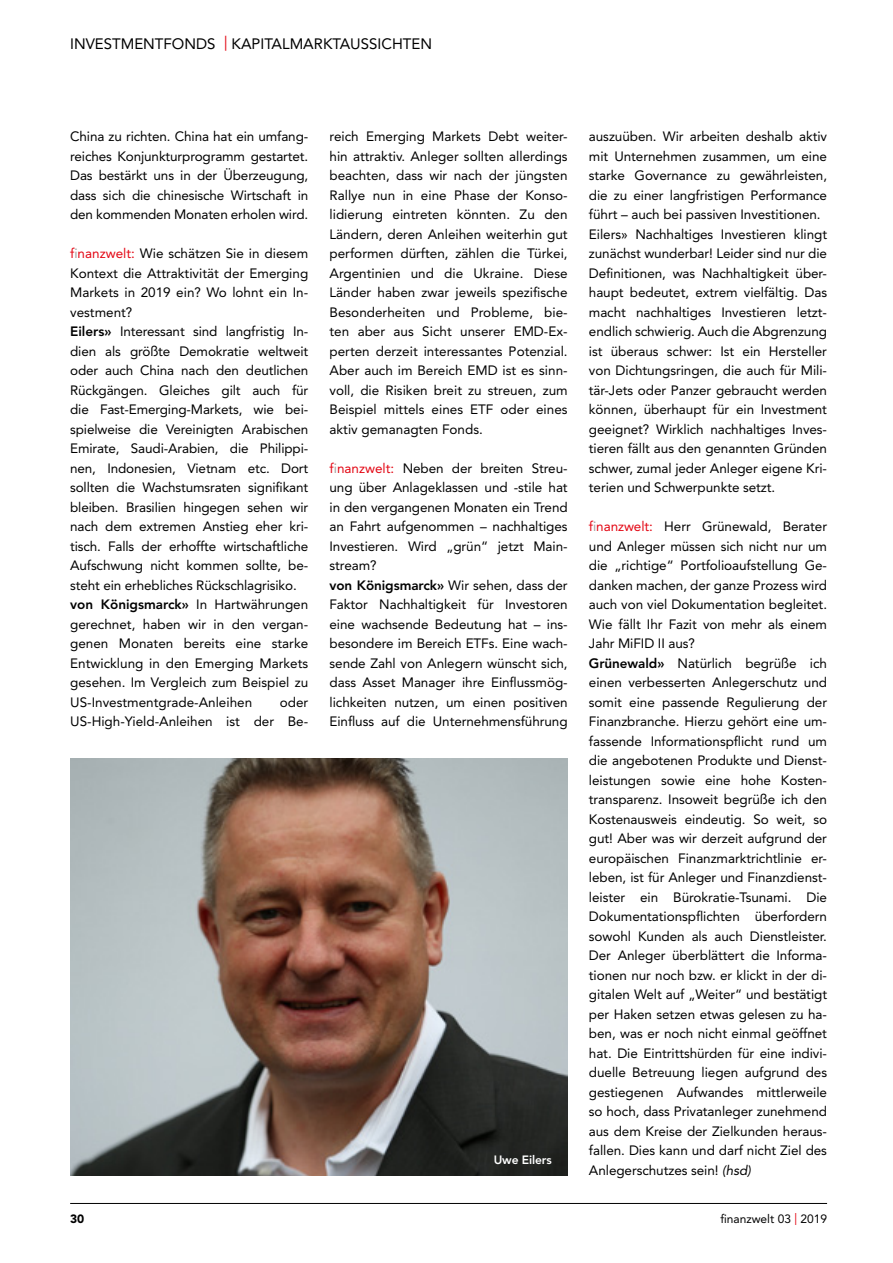
<style>
.page{position:relative;width:893px;height:1263px;background:#fff}
.page>*{position:absolute;margin:0;border:0;box-sizing:border-box;transform-origin:0 0}
.t1{font:15px "Avenir LT Std";color:#000}
.t2{font:13.5px/19.5px "Avenir LT Std";letter-spacing:-.005em;color:#000}
.t3{font:12px "Avenir LT Std";color:#000}
.t4{font:800 12px "Avenir LT Std";letter-spacing:-.01em;color:#fff}
.t5{font:900 12px "Avenir LT Std";color:#000}
.s1{color:#e30613}
.s2{color:#9d9d9c}
.s3{font-weight:800}
.s4{font-style:italic}
</style>
<div class="page">
<hr style="left:70px;top:1203px;width:757px;height:1px;background:#000">
<img style="left:70px;top:758px;width:498px;height:417px">
<p class="t1" style="left:70px;top:35px;width:363px">INVESTMENTFONDS <span class="s1">|</span> KAPITALMARKTAUSSICHTEN</p>
<p class="t2" style="left:70px;top:127px;width:240px;text-align:justify">China zu richten. China hat ein umfang&shy;reiches Konjunkturprogramm gestartet.<br>Das bestärkt uns in der Überzeugung, dass sich die chinesische Wirtschaft in den kommenden Monaten erholen wird.</p>
<p class="t2" style="left:70px;top:244px;width:240px"><span class="s1">f</span><span class="s2">i</span><span class="s1">nanzwelt:</span> Wie schätzen Sie in diesem Kontext die Attraktivität der Emerging Markets in 2019 ein? Wo lohnt ein In&shy;vestment?<br><span class="s3">Eilers»</span> Interessant sind langfristig In&shy;dien als größte Demokratie weltweit oder auch China nach den deutlichen Rückgängen. Gleiches gilt auch für die Fast-Emerging-Markets, wie bei&shy;spielweise die Vereinigten Arabischen Emirate, Saudi-Arabien, die Philippi&shy;nen, Indonesien, Vietnam etc. Dort sollten die Wachstumsraten signifikant bleiben. Brasilien hingegen sehen wir nach dem extremen Anstieg eher kri&shy;tisch. Falls der erhoffte wirtschaftliche Aufschwung nicht kommen sollte, be&shy;steht ein erhebliches Rückschlagrisiko. <span class="s3">von Königsmarck»</span> In Hartwährungen gerechnet, haben wir in den vergan&shy;genen Monaten bereits eine starke Entwicklung in den Emerging Markets gesehen. Im Vergleich zum Beispiel zu US-Investmentgrade-Anleihen</p>
<p class="t2" style="left:70px;top:692px;width:240px;text-align:right">oder<br>US-High-Yield-Anleihen ist der Be-</p>
<p class="t2" style="left:330px;top:127px;width:240px;text-align:justify">reich Emerging Markets Debt weiter&shy;hin attraktiv. Anleger sollten allerdings beachten, dass wir nach der jüngsten Rallye nun in eine Phase der Konso&shy;lidierung eintreten könnten. Zu den Ländern, deren Anleihen weiterhin gut performen dürften, zählen die Türkei, Argentinien und die Ukraine. Diese Länder haben zwar jeweils spezifische Besonderheiten und Probleme, bie&shy;ten aber aus Sicht unserer EMD-Ex&shy;perten derzeit interessantes Potenzial.<br>Aber auch im Bereich EMD ist es sinn&shy;voll, die Risiken breit zu streuen, zum Beispiel mittels eines ETF oder eines aktiv gemanagten Fonds.</p>
<p class="t2" style="left:330px;top:458px;width:240px"><span class="s1">f</span><span class="s2">i</span><span class="s1">nanzwelt:</span> Neben der breiten Streu&shy;ung über Anlageklassen und -stile hat in den vergangenen Monaten ein Trend an Fahrt aufgenommen – nachhaltiges Investieren. Wird „grün“ jetzt Main&shy;stream?<br><span class="s3">von Königsmarck»</span> Wir sehen, dass der Faktor Nachhaltigkeit für Investoren eine wachsende Bedeutung hat – ins&shy;besondere im Bereich ETFs. Eine wach&shy;sende Zahl von Anlegern wünscht sich, dass Asset Manager ihre Einflussmög&shy;lichkeiten nutzen, um einen positiven Einfluss auf die Unternehmensführung</p>
<p class="t4" style="left:494px;top:1152px;width:60px">Uwe Eilers</p>
<p class="t2" style="left:589px;top:127px;width:240px">auszuüben. Wir arbeiten deshalb aktiv mit Unternehmen zusammen, um eine starke Governance zu gewährleisten, die zu einer langfristigen Performance führt – auch bei passiven Investitionen.<br>Eilers» Nachhaltiges Investieren klingt zunächst wunderbar! Leider sind nur die Definitionen, was Nachhaltigkeit über&shy;haupt bedeutet, extrem vielfältig. Das macht nachhaltiges Investieren letzt&shy;endlich schwierig. Auch die Abgrenzung ist überaus schwer: Ist ein Hersteller von Dichtungsringen, die auch für Mili&shy;tär-Jets oder Panzer gebraucht werden können, überhaupt für ein Investment geeignet? Wirklich nachhaltiges Inves&shy;tieren fällt aus den genannten Gründen schwer, zumal jeder Anleger eigene Kri&shy;terien und Schwerpunkte setzt.</p>
<p class="t2" style="left:589px;top:517px;width:240px"><span class="s1">f</span><span class="s2">i</span><span class="s1">nanzwelt:</span> Herr Grünewald, Berater und Anleger müssen sich nicht nur um die „richtige“ Portfolioaufstellung Ge&shy;danken machen, der ganze Prozess wird auch von viel Dokumentation begleitet.<br>Wie fällt Ihr Fazit von mehr als einem Jahr MiFID II aus?<br><span class="s3">Grünewald»</span> Natürlich begrüße ich einen verbesserten Anlegerschutz und somit eine passende Regulierung der Finanzbranche. Hierzu gehört eine um&shy;fassende Informationspflicht rund um die angebotenen Produkte und Dienst&shy;leistungen sowie eine hohe Kosten&shy;transparenz. Insoweit begrüße ich den Kostenausweis eindeutig. So weit, so gut! Aber was wir derzeit aufgrund der europäischen Finanzmarktrichtlinie er&shy;leben, ist für Anleger und Finanzdienst&shy;leister ein Bürokratie-Tsunami. Die Dokumentationspflichten überfordern sowohl Kunden als auch Dienstleister.<br>Der Anleger überblättert die Informa&shy;tionen nur noch bzw. er klickt in der di&shy;gitalen Welt auf „Weiter“ und bestätigt per Haken setzen etwas gelesen zu ha&shy;ben, was er noch nicht einmal geöffnet hat. Die Eintrittshürden für eine indivi&shy;duelle Betreuung liegen aufgrund des gestiegenen Aufwandes mittlerweile so hoch, dass Privatanleger zunehmend aus dem Kreise der Zielkunden heraus&shy;fallen. Dies kann und darf nicht Ziel des Anlegerschutzes sein! <span class="s4">(hsd)</span></p>
<p class="t5" style="left:70px;top:1212px;width:16px">30</p>
<p class="t3" style="left:720px;top:1212px;width:108px">finanzwelt 03 <span class="s1">|</span> 2019</p>
</div>
